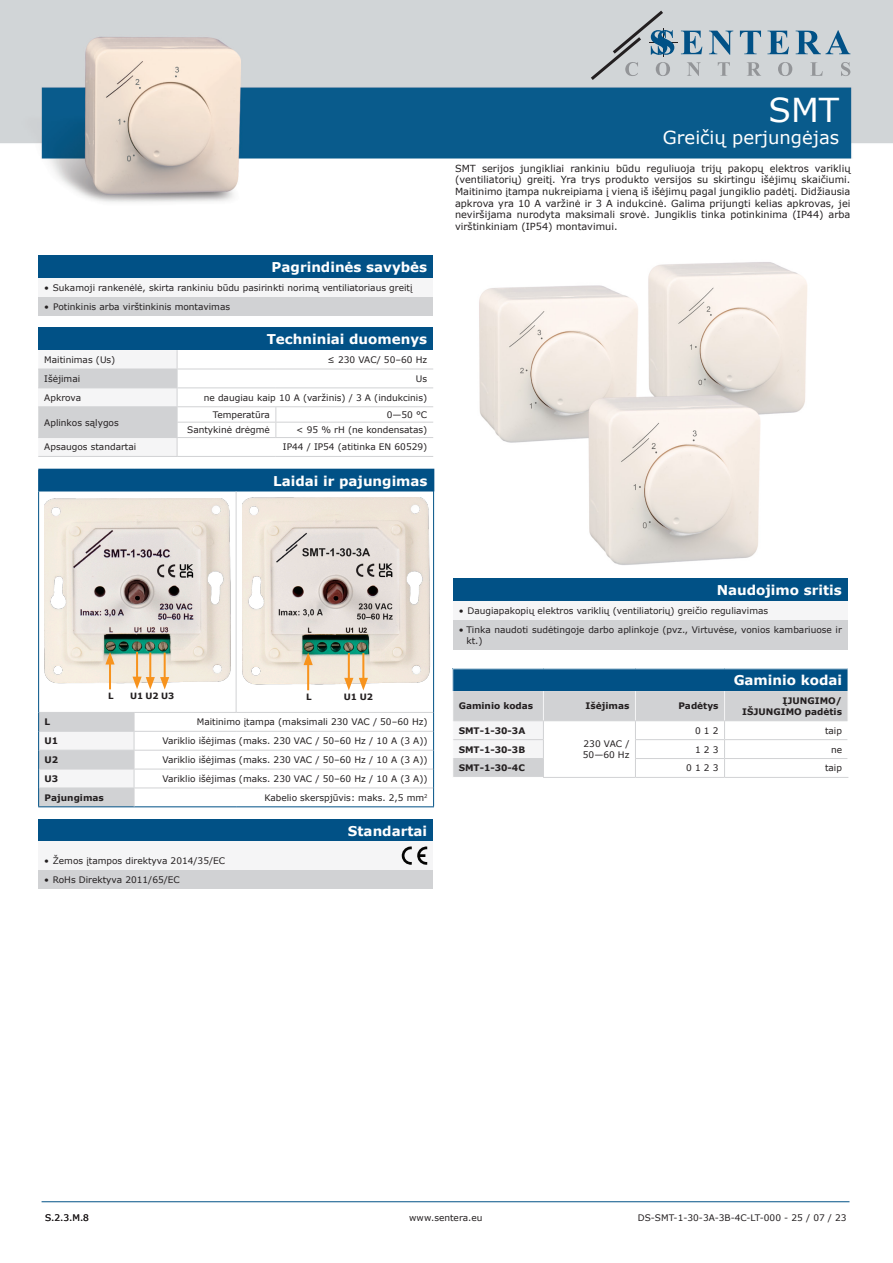
<style>
.page{position:relative;width:893px;height:1263px;background:#fff}
.page>*{position:absolute;margin:0;border:0;box-sizing:border-box;transform-origin:0 0}
.t1{font:33px "Verdana";color:#fff}
.subheader{font:18px "Verdana";color:#fff}
.head-table{font:700 13.5px "Verdana";color:#fff}
.Body_text{font:9.75px/11.7px "Verdana";color:#231f20;text-align:justify}
.table_text{font:9px/10.8px "Verdana";color:#231f20}
.table_text-2{font:700 9px/10.8px "Verdana";color:#231f20;text-align:right}
.bullet-style{font:9px "Verdana";color:#231f20}
.table_content{font:9px "Verdana";color:#231f20}
.Marketing_code{font:9px "Verdana";color:#231f20}
.TABLE_TEXT_WHITE{font:700 8.7px "Verdana";color:#231f20}
</style>
<div class="page">
<hr style="left:42px;top:1201px;width:807px;height:1px;background:#015186">
<img style="left:0;top:0;width:892px;height:203px">
<svg style="left:718px;top:62px;width:12px;height:14px"></svg>
<svg style="left:747px;top:62px;width:14px;height:14px"></svg>
<svg style="left:778px;top:62px;width:15px;height:14px"></svg>
<svg style="left:810px;top:62px;width:13px;height:14px"></svg>
<svg style="left:841px;top:62px;width:10px;height:14px"></svg>
<svg style="left:709px;top:31px;width:24px;height:24px"></svg>
<svg style="left:740px;top:31px;width:21px;height:23px"></svg>
<svg style="left:767px;top:31px;width:22px;height:23px"></svg>
<svg style="left:796px;top:30px;width:55px;height:24px"></svg>
<svg style="left:591px;top:11px;width:112px;height:69px;background:#b7c0c5"></svg>
<div style="left:38px;top:256px;width:395px;height:22px;background:#015186"></div>
<div style="left:38px;top:278px;width:395px;height:19px;background:#f5f5f6"></div>
<div style="left:38px;top:297px;width:395px;height:19px;background:#d1d2d4"></div>
<div style="left:38px;top:328px;width:395px;height:22px;background:#015186"></div>
<hr style="left:38px;top:456px;width:139px;height:1px;background:#d1d2d4">
<hr style="left:177px;top:456px;width:99px;height:1px;background:#d1d2d4">
<hr style="left:276px;top:456px;width:157px;height:1px;background:#d1d2d4">
<svg style="left:38px;top:350px;width:395px;height:106px"></svg>
<hr style="left:276px;top:437px;width:157px;height:1px;background:#d1d2d4">
<div style="left:39px;top:469px;width:395px;height:22px;background:#015186"></div>
<svg style="left:39px;top:491px;width:394px;height:298px"></svg>
<hr style="left:236px;top:491px;width:1px;height:221px;background:#d1d2d4">
<hr style="left:134px;top:712px;width:102px;height:1px;background:#d1d2d4">
<hr style="left:236px;top:712px;width:197px;height:1px;background:#d1d2d4">
<hr style="left:134px;top:731px;width:102px;height:1px;background:#d1d2d4">
<hr style="left:236px;top:731px;width:197px;height:1px;background:#d1d2d4">
<hr style="left:38px;top:469px;width:96px;height:1px;background:#015186">
<svg style="left:38px;top:470px;width:1px;height:21px"></svg>
<hr style="left:38px;top:491px;width:1px;height:221px;background:#015186">
<hr style="left:433px;top:491px;width:1px;height:221px;background:#015186">
<svg style="left:433px;top:712px;width:1px;height:94px"></svg>
<hr style="left:134px;top:806px;width:102px;height:1px;background:#015186">
<hr style="left:236px;top:806px;width:198px;height:1px;background:#015186">
<hr style="left:134px;top:769px;width:102px;height:1px;background:#d1d2d4">
<hr style="left:236px;top:769px;width:197px;height:1px;background:#d1d2d4">
<hr style="left:134px;top:787px;width:102px;height:1px;background:#d1d2d4">
<hr style="left:236px;top:787px;width:197px;height:1px;background:#d1d2d4">
<hr style="left:134px;top:750px;width:102px;height:1px;background:#d1d2d4">
<hr style="left:236px;top:750px;width:197px;height:1px;background:#d1d2d4">
<svg style="left:38px;top:712px;width:97px;height:95px"></svg>
<img style="left:45px;top:498px;width:189px;height:195px">
<hr style="left:109px;top:661px;width:2px;height:28px;background:#f7931d">
<svg style="left:105px;top:652px;width:10px;height:12px"></svg>
<hr style="left:149px;top:652px;width:2px;height:29px;background:#f7931d">
<hr style="left:164px;top:652px;width:2px;height:29px;background:#f7931d">
<hr style="left:136px;top:652px;width:2px;height:28px;background:#f7931d">
<svg style="left:133px;top:677px;width:36px;height:12px"></svg>
<img style="left:242px;top:497px;width:192px;height:197px">
<hr style="left:307px;top:661px;width:2px;height:29px;background:#f7931d">
<svg style="left:304px;top:652px;width:9px;height:13px"></svg>
<hr style="left:348px;top:653px;width:2px;height:28px;background:#f7931d">
<svg style="left:344px;top:678px;width:9px;height:12px"></svg>
<hr style="left:362px;top:653px;width:2px;height:28px;background:#f7931d">
<svg style="left:359px;top:678px;width:9px;height:12px"></svg>
<div style="left:38px;top:819px;width:395px;height:22px;background:#015186"></div>
<div style="left:38px;top:841px;width:395px;height:29px;background:#f5f5f6"></div>
<div style="left:38px;top:870px;width:395px;height:19px;background:#d1d2d4"></div>
<svg style="left:401px;top:846px;width:26px;height:19px"></svg>
<img style="left:479px;top:262px;width:328px;height:303px">
<div style="left:453px;top:579px;width:395px;height:22px;background:#015186"></div>
<div style="left:453px;top:601px;width:395px;height:19px;background:#f5f5f6"></div>
<div style="left:453px;top:620px;width:395px;height:30px;background:#d1d2d4"></div>
<hr style="left:543px;top:777px;width:92px;height:1px;background:#d1d2d4">
<hr style="left:635px;top:777px;width:90px;height:1px;background:#d1d2d4">
<hr style="left:724px;top:777px;width:124px;height:1px;background:#d1d2d4">
<svg style="left:452px;top:669px;width:396px;height:108px"></svg>
<p class="t1" style="left:768px;top:87px;width:72px">SMT</p>
<p class="subheader" style="left:663px;top:125px;width:178px">Greičių perjungėjas</p>
<p class="head-table" style="left:272px;top:258px;width:157px">Pagrindinės savybės</p>
<p class="table_text" style="left:44px;top:282px;width:370px">• Sukamoji rankenėlė, skirta rankiniu būdu pasirinkti norimą ventiliatoriaus greitį</p>
<p class="table_text" style="left:44px;top:301px;width:187px">• Potinkinis arba virštinkinis montavimas</p>
<p class="head-table" style="left:267px;top:330px;width:162px">Techniniai duomenys</p>
<p class="table_text" style="left:44px;top:354px;width:73px">Maitinimas (Us)</p>
<p class="bullet-style" style="left:327px;top:353px;width:101px">≤ 230 VAC/ 50–60 Hz</p>
<p class="table_text" style="left:44px;top:373px;width:38px">Išėjimai</p>
<p class="table_text" style="left:416px;top:373px;width:13px">Us</p>
<p class="table_text" style="left:44px;top:392px;width:38px">Apkrova</p>
<p class="bullet-style" style="left:204px;top:391px;width:225px">ne daugiau kaip 10 A (varžinis) / 3 A (indukcinis)</p>
<p class="table_text" style="left:44px;top:417px;width:76px">Aplinkos sąlygos</p>
<p class="table_text" style="left:213px;top:409px;width:59px">Temperatūra</p>
<p class="table_text" style="left:387px;top:409px;width:42px">0—50 °C</p>
<p class="table_text" style="left:187px;top:424px;width:84px">Santykinė drėgmė</p>
<p class="table_text" style="left:296px;top:424px;width:132px">&lt; 95 % rH (ne kondensatas)</p>
<p class="table_content" style="left:44px;top:441px;width:94px">Apsaugos standartai</p>
<p class="bullet-style" style="left:283px;top:441px;width:146px">IP44 / IP54 (atitinka EN 60529)</p>
<p class="head-table" style="left:273px;top:471px;width:156px">Laidai ir pajungimas</p>
<p class="Body_text" style="left:455px;top:162px;width:397px">SMT serijos jungikliai rankiniu būdu reguliuoja trijų pakopų elektros variklių (ventiliatorių) greitį. Yra trys produkto versijos su skirtingu išėjimų skaičiumi.<br>Maitinimo įtampa nukreipiama į vieną iš išėjimų pagal jungiklio padėtį. Didžiausia apkrova yra 10 A varžinė ir 3 A indukcinė. Galima prijungti kelias apkrovas, jei neviršijama nurodyta maksimali srovė. Jungiklis tinka potinkinima (IP44) arba virštinkiniam (IP54) montavimui.</p>
<p class="TABLE_TEXT_WHITE" style="left:108px;top:689px;width:7px">L</p>
<p class="TABLE_TEXT_WHITE" style="left:130px;top:690px;width:46px">U1 U2 U3</p>
<p class="TABLE_TEXT_WHITE" style="left:306px;top:690px;width:7px">L</p>
<p class="TABLE_TEXT_WHITE" style="left:344px;top:691px;width:31px">U1 U2</p>
<p class="table_text-2" style="left:45px;top:716px;width:7px">L</p>
<p class="table_text" style="left:197px;top:716px;width:232px">Maitinimo įtampa (maksimali 230 VAC / 50–60 Hz)</p>
<p class="table_text-2" style="left:45px;top:735px;width:15px">U1</p>
<p class="table_text" style="left:162px;top:735px;width:267px">Variklio išėjimas (maks. 230 VAC / 50–60 Hz / 10 A (3 A))</p>
<p class="table_text-2" style="left:45px;top:754px;width:15px">U2</p>
<p class="table_text" style="left:162px;top:754px;width:267px">Variklio išėjimas (maks. 230 VAC / 50–60 Hz / 10 A (3 A))</p>
<p class="table_text-2" style="left:45px;top:773px;width:15px">U3</p>
<p class="table_text" style="left:162px;top:773px;width:267px">Variklio išėjimas (maks. 230 VAC / 50–60 Hz / 10 A (3 A))</p>
<p class="table_text-2" style="left:45px;top:792px;width:61px">Pajungimas</p>
<p class="table_text" style="left:264px;top:792px;width:165px">Kabelio skerspjūvis: maks. 2,5 mm<sup>2</sup></p>
<p class="head-table" style="left:348px;top:821px;width:81px">Standartai</p>
<p class="table_text" style="left:44px;top:855px;width:182px">• Žemos įtampos direktyva 2014/35/EC</p>
<p class="table_text" style="left:44px;top:874px;width:137px">• RoHs Direktyva 2011/65/EC</p>
<p class="head-table" style="left:717px;top:580px;width:127px">Naudojimo sritis</p>
<p class="table_text" style="left:459px;top:605px;width:311px">• Daugiapakopių elektros variklių (ventiliatorių) greičio reguliavimas</p>
<p class="table_text" style="left:466px;top:624px;width:377px;text-indent:-8px">• Tinka naudoti sudėtingoje darbo aplinkoje (pvz., Virtuvėse, vonios kambariuose ir kt.)</p>
<p class="head-table" style="left:734px;top:671px;width:110px">Gaminio kodai</p>
<p class="table_text-2" style="left:459px;top:700px;width:76px">Gaminio kodas</p>
<p class="table_text-2" style="left:586px;top:700px;width:45px">Išėjimas</p>
<p class="table_text-2" style="left:678px;top:700px;width:42px">Padėtys</p>
<p class="table_text-2" style="left:742px;top:695px;width:101px">ĮJUNGIMO/<br>IŠJUNGIMO padėtis</p>
<p class="table_text-2" style="left:459px;top:725px;width:68px">SMT-1-30-3A</p>
<p class="table_text" style="left:583px;top:738px;width:48px">230 VAC /<br>50—60 Hz</p>
<p class="table_text" style="left:695px;top:725px;width:25px">0 1 2</p>
<p class="table_text" style="left:825px;top:725px;width:19px">taip</p>
<p class="table_text-2" style="left:459px;top:744px;width:68px">SMT-1-30-3B</p>
<p class="table_text" style="left:695px;top:744px;width:25px">1 2 3</p>
<p class="table_text" style="left:831px;top:744px;width:13px">ne</p>
<p class="table_text-2" style="left:459px;top:762px;width:68px">SMT-1-30-4C</p>
<p class="table_text" style="left:686px;top:763px;width:34px">0 1 2 3</p>
<p class="table_text" style="left:825px;top:763px;width:19px">taip</p>
<p class="Marketing_code" style="left:45px;top:1211px;width:45px">S.2.3.M.8</p>
<p class="table_text" style="left:409px;top:1212px;width:75px">www.sentera.eu</p>
<p class="table_text" style="left:638px;top:1212px;width:210px">DS-SMT-1-30-3A-3B-4C-LT-000 - 25 / 07 / 23</p>
</div>
